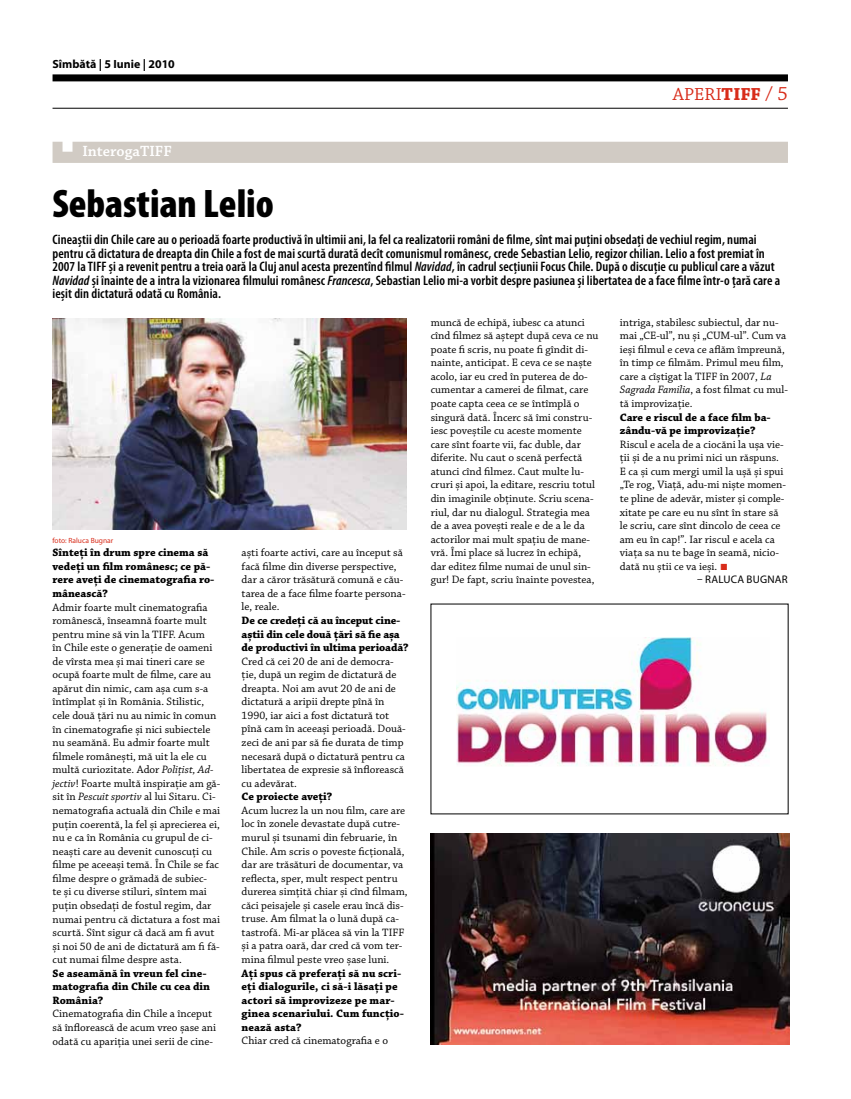
<style>
.page{position:relative;width:851px;height:1099px;background:#fff}
.page>*{position:absolute;margin:0;border:0;box-sizing:border-box;transform-origin:0 0}
.t1{font:900 condensed 40px "Myriad Pro";color:#000}
.t2{font:18.38px "Chaparral Pro";letter-spacing:.005em;color:#d82c1a}
.t3{font:600 15.62px "Chaparral Pro";color:#fff}
.t4{font:600 condensed 13.75px/13.5px "Myriad Pro";letter-spacing:.005em;color:#000}
.t5{font:700 11.88px "Myriad Pro";color:#000}
.t6{font:11.25px/13.5px "Chaparral Pro";color:#000}
.t7{font:700 11.25px/13.5px "Chaparral Pro";color:#000}
.t8{font:11px "Myriad Pro";color:#000}
.t9{font:7.5px "Myriad Pro";color:#d82c1a}
.s1{font-weight:700}
.s2{font-size:20px}
.s3{font-style:italic}
.s4{font-family:"Klavika";font-size:12.5px;color:#d82c1a}
</style>
<div class="page">
<div style="left:53px;top:74px;width:734px;height:7px;background:#000"></div>
<hr style="left:52px;top:108px;width:735px;height:1px;background:#000">
<img style="left:456px;top:637px;width:313px;height:129px">
<img style="left:430px;top:833px;width:359px;height:211px">
<div style="left:53px;top:142px;width:734px;height:21px;background:#d1cbc4"></div>
<img style="left:53px;top:318px;width:353px;height:211px">
<p class="t5" style="left:52px;top:56px;width:124px">Sîmbătă | 5 Iunie | 2010</p>
<h3 class="t3" style="left:82px;top:142px;width:91px">InterogaTIFF</h3>
<h1 class="t1" style="left:52px;top:178px;width:223px">Sebastian Lelio</h1>
<h2 class="t2" style="left:672px;top:84px;width:116px">APERI<span class="s1">TIFF</span> <span class="s2">/ 5</span></h2>
<p class="t4" style="left:52px;top:233px;width:729px">Cineaştii din Chile care au o perioadă foarte productivă în ultimii ani, la fel ca realizatorii români de filme, sînt mai puţini obsedaţi de vechiul regim, numai pentru că dictatura de dreapta din Chile a fost de mai scurtă durată decît comunismul românesc, crede Sebastian Lelio, regizor chilian. Lelio a fost premiat în 2007 la TIFF şi a revenit pentru a treia oară la Cluj anul acesta prezentînd filmul <span class="s3">Navidad</span>, în cadrul secţiunii Focus Chile. După o discuţie cu publicul care a văzut <span class="s3">Navidad</span> şi înainte de a intra la vizionarea filmului românesc <span class="s3">Francesca</span>, Sebastian Lelio mi-a vorbit despre pasiunea şi libertatea de a face filme într-o ţară care a ieşit din dictatură odată cu România.</p>
<p class="t6" style="left:619px;top:316px;width:169px">intriga, stabilesc subiectul, dar nu&shy;mai „CE-ul”, nu şi „CUM-ul”. Cum va ieşi filmul e ceva ce aflăm împreună, în timp ce filmăm. Primul meu film, care a cîştigat la TIFF în 2007, <span class="s3">La Sagrada Familia</span>, a fost filmat cu mul&shy;tă improvizaţie.</p>
<p class="t7" style="left:619px;top:410px;width:152px">Care e riscul de a face film ba&shy;zându-vă pe improvizaţie?</p>
<p class="t6" style="left:619px;top:438px;width:168px">Riscul e acela de a ciocăni la uşa vie&shy;ţii şi de a nu primi nici un răspuns.<br>E ca şi cum mergi umil la uşă şi spui „Te rog, Viaţă, adu-mi nişte momen&shy;te pline de adevăr, mister şi comple&shy;xitate pe care eu nu sînt în stare să le scriu, care sînt dincolo de ceea ce am eu în cap!”. Iar riscul e acela ca viaţa sa nu te bage în seamă, nicio&shy;dată nu ştii ce va ieşi. <span class="s4">•</span></p>
<p class="t8" style="left:697px;top:573px;width:34px">– Raluca</p>
<p class="t8" style="left:746px;top:573px;width:8px">Bug</p>
<p class="t8" style="left:767px;top:573px;width:22px">nar</p>
<p class="t6" style="left:430px;top:316px;width:169px">muncă de echipă, iubesc ca atunci cînd filmez să aştept după ceva ce nu poate fi scris, nu poate fi gîndit di&shy;nainte, anticipat. E ceva ce se naşte acolo, iar eu cred în puterea de do&shy;cumentar a camerei de filmat, care poate capta ceea ce se întîmplă o singură dată. Încerc să îmi constru&shy;iesc poveştile cu aceste momente care sînt foarte vii, fac duble, dar diferite. Nu caut o scenă perfectă atunci cînd filmez. Caut multe lu&shy;cruri şi apoi, la editare, rescriu totul din imaginile obţinute. Scriu scena&shy;riul, dar nu dialogul. Strategia mea de a avea poveşti reale e de a le da actorilor mai mult spaţiu de mane&shy;vră. Îmi place să lucrez în echipă, dar editez filme numai de unul sin&shy;gur! De fapt, scriu înainte povestea,</p>
<p class="t9" style="left:52px;top:535px;width:62px">foto: Raluca Bugnar</p>
<p class="t7" style="left:52px;top:546px;width:163px">Sînteţi în drum spre cinema să vedeţi un film românesc; ce pă&shy;rere aveţi de cinematografia ro&shy;mânească?</p>
<p class="t6" style="left:52px;top:600px;width:169px">Admir foarte mult cinematografia românescă, înseamnă foarte mult pentru mine să vin la TIFF. Acum<br>în Chile este o generaţie de oameni de vîrsta mea şi mai tineri care se ocupă foarte mult de filme, care au apărut din nimic, cam aşa cum s-a întîmplat şi în România. Stilistic, cele două ţări nu au nimic în comun în cinematografie şi nici subiectele nu seamănă. Eu admir foarte mult filmele româneşti, mă uit la ele cu multă curiozitate. Ador <span class="s3">Poliţist, Ad&shy;jectiv</span>! Foarte multă inspiraţie am gă&shy;sit în <span class="s3">Pescuit sportiv</span> al lui Sitaru. Ci&shy;nematografia actuală din Chile e mai puţin coerentă, la fel şi aprecierea ei, nu e ca în România cu grupul de ci&shy;neaşti care au devenit cunoscuţi cu filme pe aceeaşi temă. În Chile se fac filme despre o grămadă de subiec-<br>te şi cu diverse stiluri, sîntem mai puţin obsedaţi de fostul regim, dar numai pentru că dictatura a fost mai scurtă. Sînt sigur că dacă am fi avut şi noi 50 de ani de dictatură am fi fă&shy;cut numai filme despre asta.</p>
<p class="t7" style="left:52px;top:966px;width:159px">Se aseamănă în vreun fel cine&shy;matografia din Chile cu cea din<br>România?</p>
<p class="t6" style="left:52px;top:1007px;width:165px">Cinematografia din Chile a început să înflorească de acum vreo şase ani odată cu apariţia unei serii de cine-</p>
<p class="t6" style="left:241px;top:546px;width:165px">aşti foarte activi, care au început să facă filme din diverse perspective, dar a căror trăsătură comună e cău&shy;tarea de a face filme foarte persona&shy;le, reale.</p>
<p class="t7" style="left:241px;top:614px;width:168px">De ce credeţi că au început cine&shy;aştii din cele două ţări să fie aşa de productivi în ultima perioadă?</p>
<p class="t6" style="left:241px;top:654px;width:165px">Cred că cei 20 de ani de democra&shy;ţie, după un regim de dictatură de dreapta. Noi am avut 20 de ani de dictatură a aripii drepte pînă în<br>1990, iar aici a fost dictatură tot pînă cam în aceeaşi perioadă. Două&shy;zeci de ani par să fie durata de timp necesară după o dictatură pentru ca libertatea de expresie să înflorească cu adevărat.</p>
<p class="t7" style="left:241px;top:790px;width:92px">Ce proiecte aveţi?</p>
<p class="t6" style="left:241px;top:804px;width:167px">Acum lucrez la un nou film, care are loc în zonele devastate după cutre&shy;murul şi tsunami din februarie, în Chile. Am scris o poveste ficţională, dar are trăsături de documentar, va reflecta, sper, mult respect pentru durerea simţită chiar şi cînd filmam, căci peisajele şi casele erau încă dis&shy;truse. Am filmat la o lună după ca&shy;tastrofă. Mi-ar plăcea să vin la TIFF şi a patra oară, dar cred că vom ter&shy;mina filmul peste vreo şase luni.</p>
<p class="t7" style="left:241px;top:966px;width:164px">Aţi spus că preferaţi să nu scri&shy;eţi dialogurile, ci să-i lăsaţi pe actori să improvizeze pe mar&shy;ginea scenariului. Cum funcţio&shy;nează asta?</p>
<p class="t6" style="left:241px;top:1034px;width:148px">Chiar cred că cinematografia e o</p>
</div>
